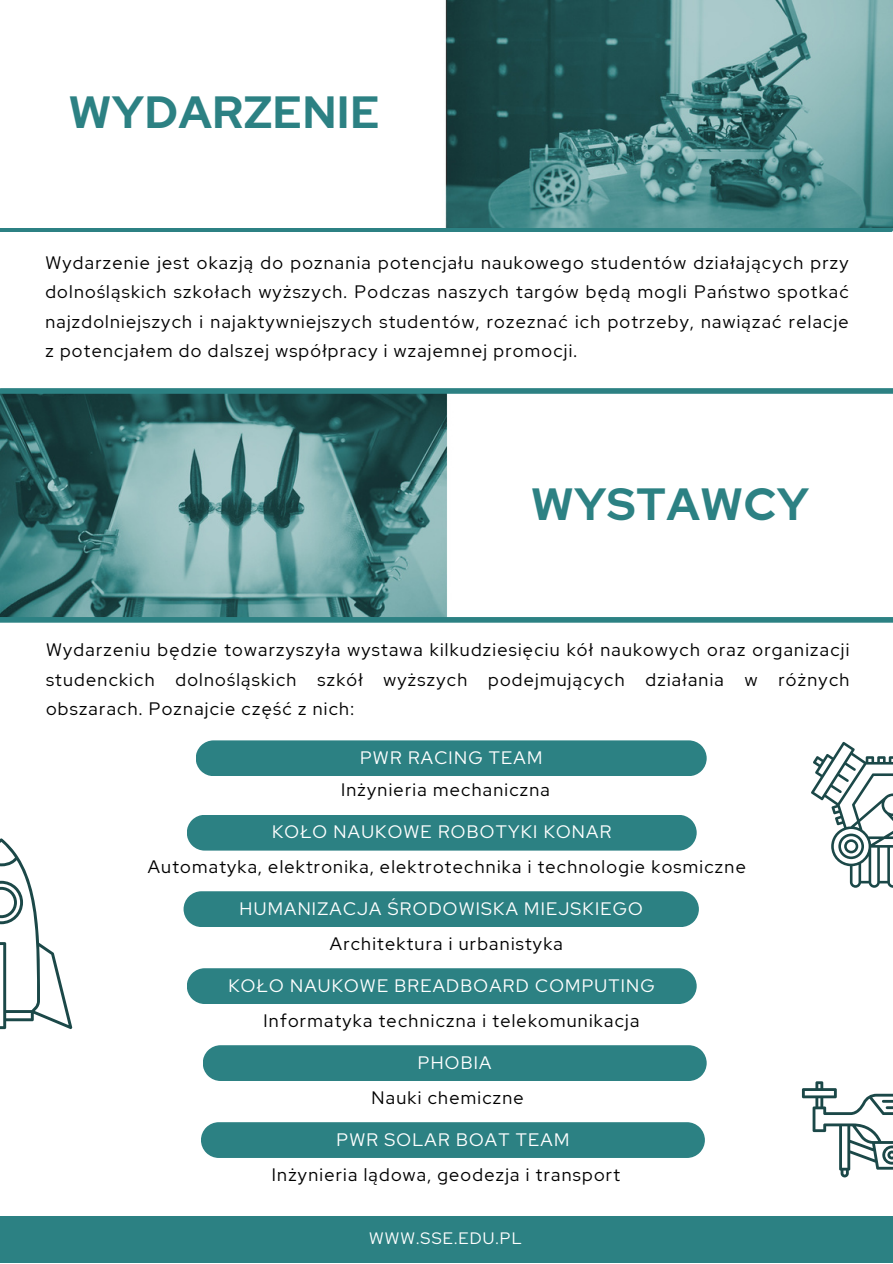
<style>
.page{position:relative;width:893px;height:1264px;background:#fff}
.page>*{position:absolute;margin:0;border:0;box-sizing:border-box;transform-origin:0 0}
.t1{font:700 45px "Red Hat Display";letter-spacing:.02em;color:#2c8183}
.t2{font:18px/29.2px "Red Hat Display";letter-spacing:.07em;color:#000;text-align:justify}
.t3{font:18px "Red Hat Display";letter-spacing:.07em;color:#fff}
.t4{font:16.5px "Red Hat Display";letter-spacing:.07em;color:#fff}
</style>
<div class="page">
<div style="left:0;top:1215px;width:892px;height:47px;background:#2c8183"></div>
<svg style="left:0;top:227px;width:892px;height:5px;background:#448e90"></svg>
<img style="left:445px;top:0;width:447px;height:227px">
<img style="left:0;top:394px;width:448px;height:223px">
<svg style="left:0;top:617px;width:892px;height:5px;background:#2d8183"></svg>
<svg style="left:0;top:388px;width:892px;height:6px;background:#348586"></svg>
<div style="left:196px;top:740px;width:510px;height:36px;background:#2c8183"></div>
<div style="left:187px;top:815px;width:509px;height:35px;background:#2c8183"></div>
<div style="left:183px;top:891px;width:515px;height:36px;background:#2c8183"></div>
<div style="left:187px;top:968px;width:509px;height:36px;background:#2c8183"></div>
<div style="left:203px;top:1045px;width:503px;height:35px;background:#2c8183"></div>
<div style="left:201px;top:1122px;width:503px;height:35px;background:#2c8183"></div>
<svg style="left:0;top:838px;width:73px;height:192px"></svg>
<svg style="left:801px;top:1081px;width:91px;height:96px"></svg>
<svg style="left:811px;top:741px;width:81px;height:146px"></svg>
<p class="t1" style="left:69px;top:82px;width:312px">WYDARZENIE</p>
<p class="t2" style="left:45px;top:248px;width:804px">Wydarzenie jest okazją do poznania potencjału naukowego studentów działających przy dolnośląskich szkołach wyższych. Podczas naszych targów będą mogli Państwo spotkać najzdolniejszych i najaktywniejszych studentów, rozeznać ich potrzeby, nawiązać relacje z potencjałem do dalszej współpracy i wzajemnej promocji.</p>
<p class="t1" style="left:531px;top:474px;width:279px">WYSTAWCY</p>
<p class="t2" style="left:46px;top:635px;width:804px">Wydarzeniu będzie towarzyszyła wystawa kilkudziesięciu kół naukowych oraz organizacji studenckich dolnośląskich szkół wyższych podejmujących działania w różnych obszarach. Poznajcie część z nich:</p>
<p class="t3" style="left:360px;top:745px;width:184px">PWR RACING TEAM</p>
<p class="t2" style="left:341px;top:775px;width:210px">Inżynieria mechaniczna</p>
<p class="t3" style="left:272px;top:820px;width:340px">KOŁO NAUKOWE ROBOTYKI KONAR</p>
<p class="t2" style="left:148px;top:851px;width:599px">Automatyka, elektronika, elektrotechnika i technologie kosmiczne</p>
<p class="t3" style="left:239px;top:896px;width:404px">HUMANIZACJA ŚRODOWISKA MIEJSKIEGO</p>
<p class="t2" style="left:330px;top:928px;width:234px">Architektura i urbanistyka</p>
<p class="t3" style="left:228px;top:973px;width:427px">KOŁO NAUKOWE BREADBOARD COMPUTING</p>
<p class="t2" style="left:263px;top:1005px;width:377px">Informatyka techniczna i telekomunikacja</p>
<p class="t3" style="left:418px;top:1050px;width:75px">PHOBIA</p>
<p class="t2" style="left:371px;top:1082px;width:154px">Nauki chemiczne</p>
<p class="t3" style="left:336px;top:1127px;width:234px">PWR SOLAR BOAT TEAM</p>
<p class="t2" style="left:272px;top:1159px;width:350px">Inżynieria lądowa, geodezja i transport</p>
<p class="t4" style="left:369px;top:1226px;width:154px">WWW.SSE.EDU.PL</p>
</div>
